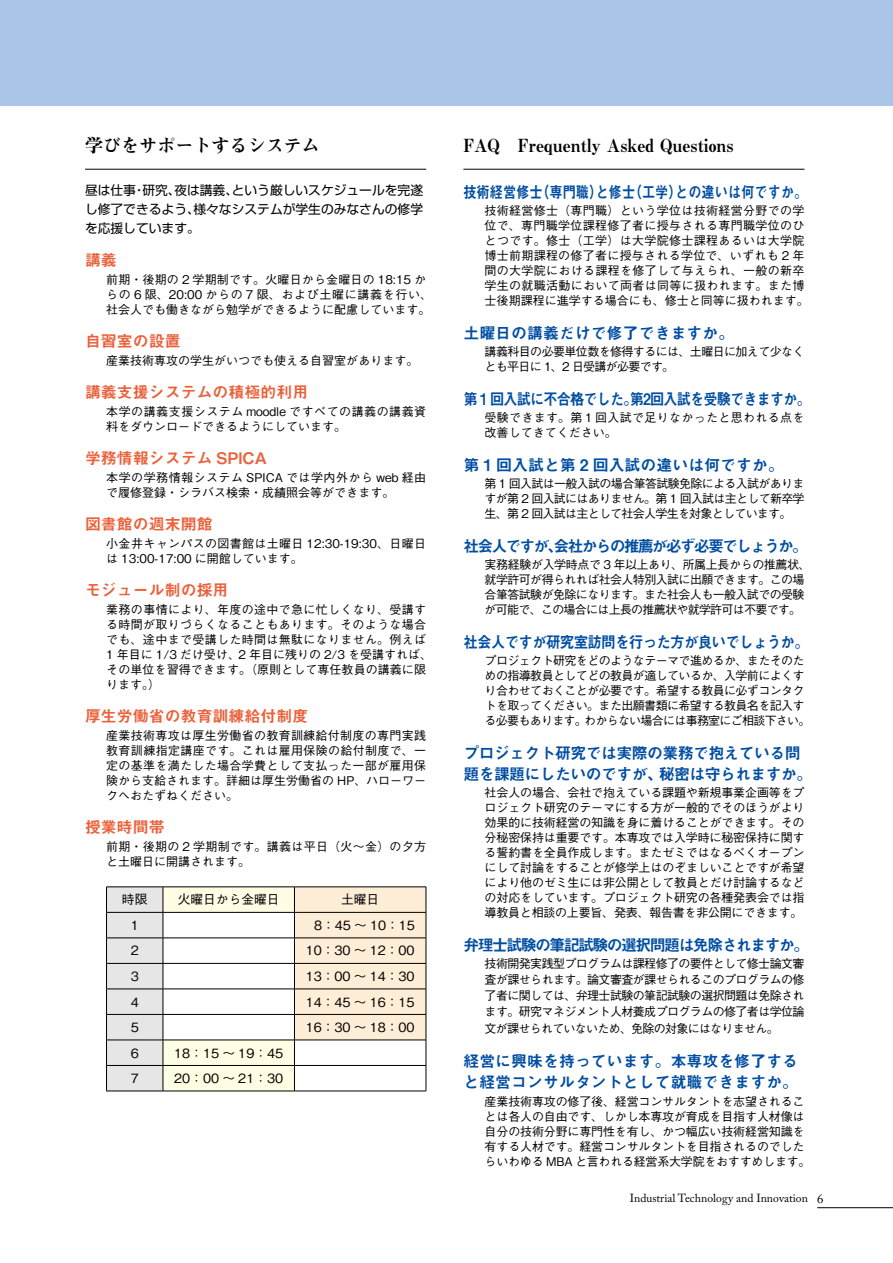
<style>
.page{position:relative;width:893px;height:1263px;background:#fff}
.page>*{position:absolute;margin:0;border:0;box-sizing:border-box;transform-origin:0 0}
.t1{font:18px "Midashi Min Pro MA31";color:#000}
.t2{font:15.9px/21px "Midashi Go Pro MB31";color:#004ea2}
.t3{font:15.9px "Midashi Go Pro MB31";color:#eb613b}
.t4{font:15.9px/21px "Midashi Go Pro MB31";letter-spacing:-.04em;color:#004ea2}
.t5{font:15.9px "Midashi Go Pro MB31";color:#004ea2;scale:.83 1}
.t6{font:15.9px "Midashi Go Pro MB31";letter-spacing:-.06em;color:#004ea2;scale:.89 1}
.t7{font:15.9px "Midashi Go Pro MB31";letter-spacing:-.12em;color:#004ea2}
.t8{font:15.9px "Midashi Go Pro MB31";letter-spacing:-.06em;color:#004ea2;scale:.92 1}
.t9{font:15.9px "Midashi Go Pro MB31";letter-spacing:-.1em;color:#004ea2}
.t10{font:500 12.75px "Gothic BBB Pro";color:#000}
.t11{font:12.75px/19.2px "Shin Go Pro";color:#000;text-align:justify}
.t12{font:500 12px/15px "Gothic BBB Pro";color:#000}
.t13{font:500 12px/15px "Gothic BBB Pro";letter-spacing:.025em;color:#000}
.t14{font:500 12px/15px "Gothic BBB Pro";letter-spacing:-.05em;color:#000}
.t15{font:500 12px/15px "Gothic BBB Pro";letter-spacing:.03em;color:#000}
.t16{font:11.7px "Adobe Caslon Pro";color:#000}
.s1{font-size:12.75px}
</style>
<div class="page">
<div style="left:0;top:0;width:893px;height:105px;background:#aac5e7"></div>
<hr style="left:85px;top:169px;width:341px;height:1px;background:#000">
<hr style="left:106px;top:886px;width:57px;height:1px;background:#000">
<hr style="left:163px;top:886px;width:131px;height:1px;background:#000">
<hr style="left:294px;top:886px;width:132px;height:1px;background:#000">
<svg style="left:106px;top:887px;width:321px;height:204px"></svg>
<hr style="left:106px;top:1091px;width:57px;height:1px;background:#000">
<hr style="left:163px;top:1091px;width:131px;height:1px;background:#000">
<hr style="left:294px;top:1091px;width:132px;height:1px;background:#000">
<hr style="left:463px;top:169px;width:341px;height:1px;background:#000">
<hr style="left:817px;top:1207px;width:76px;height:1px;background:#000">
<h1 class="t1" style="left:85px;top:131px;width:236px">学びをサポートするシステム</h1>
<p class="t11" style="left:85px;top:179px;width:340px">昼は仕事・研究、夜は講義、という厳しいスケジュールを完遂し修了できるよう、様々なシステムが学生のみなさんの修学を応援しています。</p>
<h2 class="t3" style="left:85px;top:248px;width:33px">講義</h2>
<p class="t12" style="left:106px;top:270px;width:327px">前期・後期の 2 学期制です。火曜日から金曜日の 18:15 からの 6 限、20:00 からの 7 限、および土曜に講義を行い、社会人でも働きながら勉学ができるように配慮しています。</p>
<h2 class="t3" style="left:85px;top:329px;width:97px">自習室の設置</h2>
<p class="t12" style="left:106px;top:351px;width:313px">産業技術専攻の学生がいつでも使える自習室があります。</p>
<h2 class="t3" style="left:85px;top:380px;width:225px">講義支援システムの積極的利用</h2>
<p class="t12" style="left:106px;top:402px;width:321px">本学の講義支援システム moodle ですべての講義の講義資料をダウンロードできるようにしています。</p>
<h2 class="t3" style="left:85px;top:446px;width:183px">学務情報システム SPICA</h2>
<p class="t12" style="left:106px;top:468px;width:321px">本学の学務情報システム SPICA では学内外から web 経由で履修登録・シラバス検索・成績照会等ができます。</p>
<h2 class="t3" style="left:85px;top:512px;width:129px">図書館の週末開館</h2>
<p class="t15" style="left:106px;top:534px;width:321px">小金井キャンパスの図書館は土曜日 12:30-19:30、日曜日は 13:00-17:00 に開館しています。</p>
<h2 class="t3" style="left:85px;top:578px;width:145px">モジュール制の採用</h2>
<p class="t13" style="left:106px;top:600px;width:327px">業務の事情により、年度の途中で急に忙しくなり、受講する時間が取りづらくなることもあります。そのような場合でも、途中まで受講した時間は無駄になりません。例えば<br>1 年目に 1/3 だけ受け、2 年目に残りの 2/3 を受講すれば、その単位を習得できます。（原則として専任教員の講義に限ります。）</p>
<h2 class="t3" style="left:85px;top:704px;width:225px">厚生労働省の教育訓練給付制度</h2>
<p class="t12" style="left:106px;top:726px;width:321px;text-align:justify">産業技術専攻は厚生労働省の教育訓練給付制度の専門実践教育訓練指定講座です。これは雇用保険の給付制度で、一定の基準を満たした場合学費として支払った一部が雇用保険から支給されます。詳細は厚生労働省の HP、ハローワークへおたずねください。</p>
<h2 class="t3" style="left:85px;top:815px;width:81px">授業時間帯</h2>
<p class="t13" style="left:106px;top:837px;width:321px">前期・後期の 2 学期制です。講義は平日（火～金）の夕方と土曜日に開講されます。</p>
<p class="t10" style="left:122px;top:889px;width:27px">時限</p>
<p class="t10" style="left:178px;top:889px;width:104px">火曜日から金曜日</p>
<p class="t10" style="left:341px;top:889px;width:40px">土曜日</p>
<p class="t10" style="left:128px;top:915px;width:14px">１</p>
<p class="t10" style="left:314px;top:915px;width:102px">8：45 ～ 10：15</p>
<p class="t10" style="left:128px;top:940px;width:14px">２</p>
<p class="t10" style="left:306px;top:940px;width:110px">10：30 ～ 12：00</p>
<p class="t10" style="left:128px;top:966px;width:14px">３</p>
<p class="t10" style="left:306px;top:966px;width:110px">13：00 ～ 14：30</p>
<p class="t10" style="left:128px;top:991px;width:14px">４</p>
<p class="t10" style="left:306px;top:991px;width:110px">14：45 ～ 16：15</p>
<p class="t10" style="left:128px;top:1017px;width:14px">５</p>
<p class="t10" style="left:306px;top:1017px;width:110px">16：30 ～ 18：00</p>
<p class="t10" style="left:128px;top:1042px;width:14px">６</p>
<p class="t10" style="left:174px;top:1042px;width:110px">18：15 ～ 19：45</p>
<p class="t10" style="left:128px;top:1068px;width:14px">７</p>
<p class="t10" style="left:174px;top:1068px;width:110px">20：00 ～ 21：30</p>
<h1 class="t1" style="left:463px;top:131px;width:272px">FAQ　Frequently Asked Questions</h1>
<h2 class="t5" style="left:463px;top:179px;width:416px">技術経営修士（専門職）と修士（工学）との違いは何ですか。</h2>
<p class="t13" style="left:485px;top:202px;width:325px">技術経営修士（専門職）という学位は技術経営分野での学位で、専門職学位課程修了者に授与される専門職学位のひとつです。修士（工学）は大学院修士課程あるいは大学院博士前期課程の修了者に授与される学位で、いずれも 2 年間の大学院における課程を修了して与えられ、一般の新卒学生の就職活動において両者は同等に扱われます。また博士後期課程に進学する場合にも、修士と同等に扱われます。</p>
<h2 class="t2" style="left:463px;top:320px;width:273px">土曜日の講義だけで修了できますか。</h2>
<p class="t14" style="left:485px;top:343px;width:321px">講義科目の必要単位数を修得するには、土曜日に加えて少なくとも平日に 1、2 日受講が必要です。</p>
<h2 class="t6" style="left:463px;top:386px;width:392px">第１回入試に不合格でした。第2回入試を受験できますか。</h2>
<p class="t13" style="left:485px;top:409px;width:321px">受験できます。第１回入試で足りなかったと思われる点を改善してきてください。</p>
<h2 class="t2" style="left:463px;top:452px;width:322px">第 1 回入試と第 2 回入試の違いは何ですか。</h2>
<p class="t12" style="left:485px;top:475px;width:321px;text-align:justify">第 1 回入試は一般入試の場合筆答試験免除による入試がありますが第 2 回入試にはありません。第 1 回入試は主として新卒学生、第 2 回入試は主として社会人学生を対象としています。</p>
<h2 class="t7" style="left:463px;top:533px;width:346px">社会人ですが、会社からの推薦が必ず必要でしょうか。</h2>
<p class="t14" style="left:485px;top:556px;width:327px">実務経験が入学時点で 3 年以上あり、所属上長からの推薦状、就学許可が得られれば社会人特別入試に出願できます。この場合筆答試験が免除になります。また社会人も一般入試での受験が可能で、この場合には上長の推薦状や就学許可は不要です。</p>
<h2 class="t8" style="left:463px;top:629px;width:377px">社会人ですが研究室訪問を行った方が良いでしょうか。</h2>
<p class="t14" style="left:485px;top:652px;width:327px">プロジェクト研究をどのようなテーマで進めるか、またそのための指導教員としてどの教員が適しているか、入学前によくすり合わせておくことが必要です。希望する教員に必ずコンタクトを取ってください。また出願書類に希望する教員名を記入する必要もあります。わからない場合には事務室にご相談下さい。</p>
<h2 class="t4" style="left:463px;top:740px;width:351px">プロジェクト研究では実際の業務で抱えている問題を課題にしたいのですが、秘密は守られますか。</h2>
<p class="t12" style="left:485px;top:784px;width:321px;text-align:justify">社会人の場合、会社で抱えている課題や新規事業企画等をプロジェクト研究のテーマにする方が一般的でそのほうがより効果的に技術経営の知識を身に着けることができます。その分秘密保持は重要です。本専攻では入学時に秘密保持に関する誓約書を全員作成します。またゼミではなるべくオープンにして討論をすることが修学上はのぞましいことですが希望により他のゼミ生には非公開として教員とだけ討論するなどの対応をしています。プロジェクト研究の各種発表会では指導教員と相談の上要旨、発表、報告書を非公開にできます。</p>
<h2 class="t9" style="left:463px;top:932px;width:348px">弁理士試験の筆記試験の選択問題は免除されますか。</h2>
<p class="t12" style="left:485px;top:954px;width:321px;line-height:16px;text-align:justify">技術開発実践型プログラムは課程修了の要件として修士論文審査が課せられます。論文審査が課せられるこのプログラムの修了者に関しては、弁理士試験の筆記試験の選択問題は免除されます。研究マネジメント人材養成プログラムの修了者は学位論文が課せられていないため、免除の対象にはなりません。</p>
<h2 class="t2" style="left:463px;top:1048px;width:336px">経営に興味を持っています。本専攻を修了すると経営コンサルタントとして就職できますか。</h2>
<p class="t12" style="left:485px;top:1092px;width:327px">産業技術専攻の修了後、経営コンサルタントを志望されることは各人の自由です、しかし本専攻が育成を目指す人材像は自分の技術分野に専門性を有し、かつ幅広い技術経営知識を有する人材です。経営コンサルタントを目指されるのでしたらいわゆる MBA と言われる経営系大学院をおすすめします。</p>
<p class="t16" style="left:630px;top:1191px;width:195px">Industrial Technology and Innovation <span class="s1">6</span></p>
</div>
